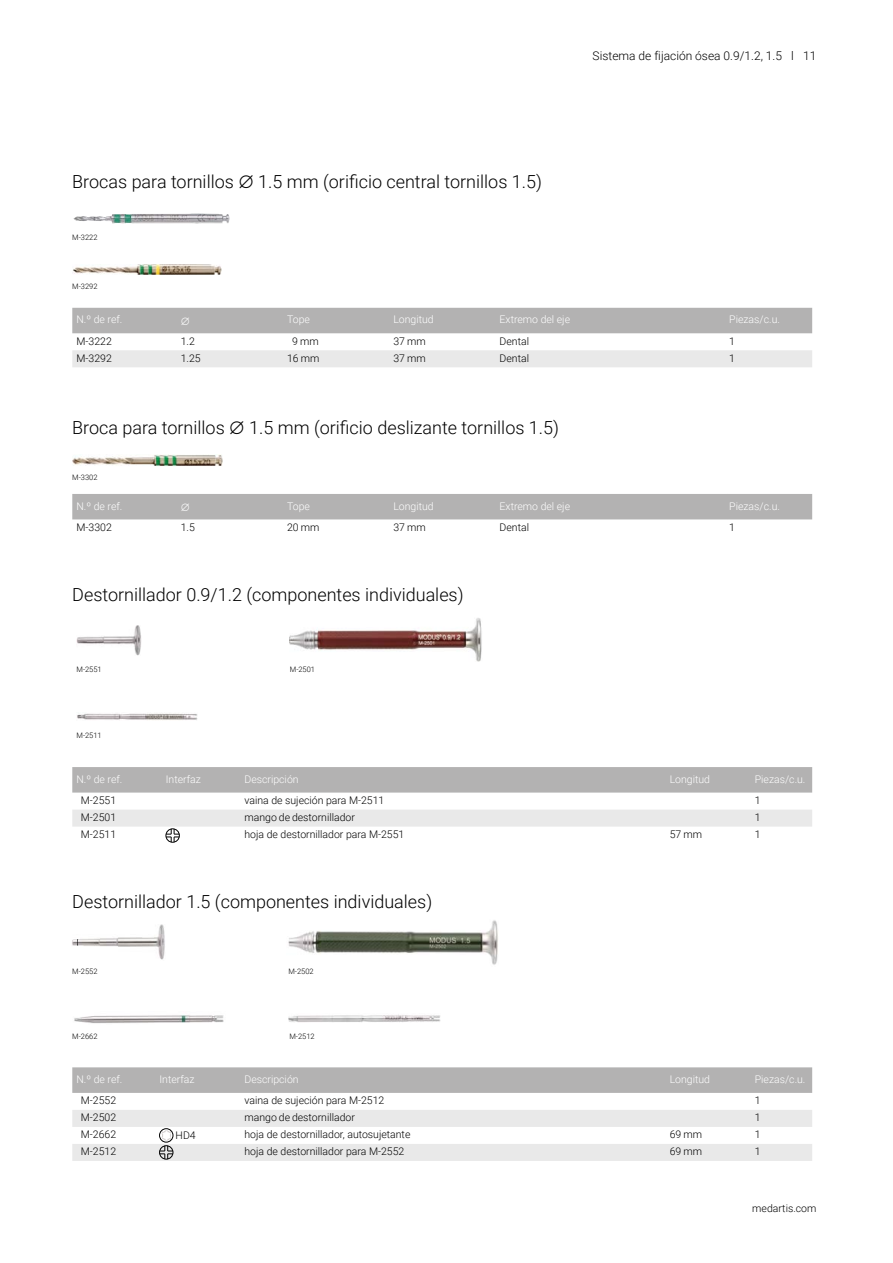
<style>
.page{position:relative;width:893px;height:1263px;background:#fff}
.page>*{position:absolute;margin:0;border:0;box-sizing:border-box;transform-origin:0 0}
.t1{font:300 18px "Roboto";color:#000}
.t2{font:300 12px "Roboto";color:#000}
.t3{font:300 10.5px "Roboto";color:#000}
.t4{font:300 10.5px "Roboto";color:#fff}
.t5{font:300 7.5px "Roboto";color:#000}
</style>
<div class="page">
<img style="left:73px;top:214px;width:157px;height:10px">
<img style="left:77px;top:713px;width:120px;height:7px">
<div style="left:72px;top:767px;width:740px;height:25px;background:#b3b2b2"></div>
<svg style="left:72px;top:810px;width:740px;height:32px"></svg>
<img style="left:77px;top:625px;width:64px;height:30px">
<img style="left:290px;top:618px;width:192px;height:43px">
<img style="left:288px;top:920px;width:210px;height:45px">
<img style="left:74px;top:1015px;width:150px;height:9px">
<img style="left:288px;top:1014px;width:152px;height:8px">
<div style="left:72px;top:1067px;width:740px;height:26px;background:#b3b2b2"></div>
<svg style="left:72px;top:1110px;width:740px;height:51px"></svg>
<img style="left:72px;top:924px;width:93px;height:36px">
<svg style="left:77px;top:939px;width:2px;height:7px"></svg>
<img style="left:72px;top:264px;width:149px;height:11px">
<div style="left:72px;top:350px;width:740px;height:17px;background:#e9e9e9"></div>
<img style="left:72px;top:455px;width:150px;height:11px">
<div style="left:72px;top:308px;width:740px;height:25px;background:#b3b2b2"></div>
<div style="left:72px;top:494px;width:740px;height:25px;background:#b3b2b2"></div>
<h1 class="t1" style="left:72px;top:169px;width:163px">Brocas para tornillos</h1>
<h1 class="t1" style="left:258px;top:169px;width:285px">1.5 mm (orificio central tornillos 1.5)</h1>
<p class="t5" style="left:72px;top:232px;width:27px">M-3222</p>
<p class="t5" style="left:72px;top:281px;width:27px">M-3292</p>
<p class="t2" style="left:593px;top:47px;width:225px">Sistema de fijación ósea 0.9/1.2, 1.5 l 11</p>
<p class="t4" style="left:77px;top:312px;width:47px">N.º de ref.</p>
<p class="t4" style="left:287px;top:312px;width:24px">Tope</p>
<p class="t4" style="left:393px;top:312px;width:42px">Longitud</p>
<p class="t4" style="left:500px;top:312px;width:72px">Extremo del eje</p>
<p class="t4" style="left:729px;top:312px;width:52px">Piezas/c.u.</p>
<p class="t3" style="left:77px;top:334px;width:37px">M-3222</p>
<p class="t3" style="left:181px;top:334px;width:16px">1.2</p>
<p class="t3" style="left:292px;top:334px;width:28px">9 mm</p>
<p class="t3" style="left:393px;top:334px;width:34px">37 mm</p>
<p class="t3" style="left:500px;top:334px;width:31px">Dental</p>
<p class="t3" style="left:729px;top:334px;width:7px">1</p>
<p class="t3" style="left:77px;top:351px;width:37px">M-3292</p>
<p class="t3" style="left:181px;top:351px;width:21px">1.25</p>
<p class="t3" style="left:287px;top:351px;width:34px">16 mm</p>
<p class="t3" style="left:393px;top:351px;width:34px">37 mm</p>
<p class="t3" style="left:500px;top:351px;width:31px">Dental</p>
<p class="t3" style="left:729px;top:351px;width:7px">1</p>
<h1 class="t1" style="left:72px;top:415px;width:154px">Broca para tornillos</h1>
<h1 class="t1" style="left:249px;top:415px;width:311px">1.5 mm (orificio deslizante tornillos 1.5)</h1>
<p class="t5" style="left:72px;top:472px;width:27px">M-3302</p>
<p class="t4" style="left:77px;top:498px;width:47px">N.º de ref.</p>
<p class="t4" style="left:287px;top:498px;width:24px">Tope</p>
<p class="t4" style="left:393px;top:498px;width:42px">Longitud</p>
<p class="t4" style="left:500px;top:498px;width:72px">Extremo del eje</p>
<p class="t4" style="left:729px;top:498px;width:52px">Piezas/c.u.</p>
<p class="t3" style="left:77px;top:520px;width:37px">M-3302</p>
<p class="t3" style="left:181px;top:520px;width:16px">1.5</p>
<p class="t3" style="left:287px;top:520px;width:34px">20 mm</p>
<p class="t3" style="left:393px;top:520px;width:34px">37 mm</p>
<p class="t3" style="left:500px;top:520px;width:31px">Dental</p>
<p class="t3" style="left:729px;top:520px;width:7px">1</p>
<h1 class="t1" style="left:72px;top:582px;width:393px">Destornillador 0.9/1.2 (componentes individuales)</h1>
<p class="t5" style="left:77px;top:664px;width:27px">M-2551</p>
<p class="t5" style="left:290px;top:664px;width:27px">M-2501</p>
<p class="t5" style="left:77px;top:729px;width:27px">M-2511</p>
<p class="t4" style="left:77px;top:772px;width:47px">N.º de ref.</p>
<p class="t4" style="left:166px;top:772px;width:37px">Interfaz</p>
<p class="t4" style="left:244px;top:772px;width:56px">Descripción</p>
<p class="t4" style="left:670px;top:772px;width:42px">Longitud</p>
<p class="t4" style="left:755px;top:772px;width:52px">Piezas/c.u.</p>
<p class="t3" style="left:81px;top:793px;width:37px">M-2551</p>
<p class="t3" style="left:245px;top:793px;width:141px">vaina de sujeción para M-2511</p>
<p class="t3" style="left:755px;top:793px;width:7px">1</p>
<p class="t3" style="left:81px;top:810px;width:37px">M-2501</p>
<p class="t3" style="left:245px;top:810px;width:112px">mango de destornillador</p>
<p class="t3" style="left:755px;top:810px;width:7px">1</p>
<p class="t3" style="left:81px;top:827px;width:37px">M-2511</p>
<p class="t3" style="left:244px;top:827px;width:161px">hoja de destornillador para M-2551</p>
<p class="t3" style="left:670px;top:827px;width:34px">57 mm</p>
<p class="t3" style="left:755px;top:827px;width:7px">1</p>
<h1 class="t1" style="left:72px;top:889px;width:361px">Destornillador 1.5 (componentes individuales)</h1>
<p class="t5" style="left:72px;top:966px;width:27px">M-2552</p>
<p class="t5" style="left:288px;top:966px;width:27px">M-2502</p>
<p class="t5" style="left:72px;top:1031px;width:27px">M-2662</p>
<p class="t5" style="left:289px;top:1031px;width:27px">M-2512</p>
<p class="t4" style="left:77px;top:1072px;width:47px">N.º de ref.</p>
<p class="t4" style="left:159px;top:1072px;width:37px">Interfaz</p>
<p class="t4" style="left:244px;top:1072px;width:56px">Descripción</p>
<p class="t4" style="left:670px;top:1072px;width:42px">Longitud</p>
<p class="t4" style="left:755px;top:1072px;width:52px">Piezas/c.u.</p>
<p class="t3" style="left:81px;top:1093px;width:37px">M-2552</p>
<p class="t3" style="left:245px;top:1093px;width:141px">vaina de sujeción para M-2512</p>
<p class="t3" style="left:755px;top:1093px;width:7px">1</p>
<p class="t3" style="left:81px;top:1110px;width:37px">M-2502</p>
<p class="t3" style="left:245px;top:1110px;width:112px">mango de destornillador</p>
<p class="t3" style="left:755px;top:1110px;width:7px">1</p>
<p class="t3" style="left:81px;top:1127px;width:37px">M-2662</p>
<p class="t3" style="left:176px;top:1127px;width:22px">HD4</p>
<p class="t3" style="left:244px;top:1127px;width:167px">hoja de destornillador, autosujetante</p>
<p class="t3" style="left:670px;top:1127px;width:34px">69 mm</p>
<p class="t3" style="left:755px;top:1127px;width:7px">1</p>
<p class="t3" style="left:81px;top:1144px;width:37px">M-2512</p>
<p class="t3" style="left:244px;top:1144px;width:161px">hoja de destornillador para M-2552</p>
<p class="t3" style="left:670px;top:1144px;width:34px">69 mm</p>
<p class="t3" style="left:755px;top:1144px;width:7px">1</p>
<p class="t3" style="left:752px;top:1201px;width:66px">medartis.com</p>
</div>
